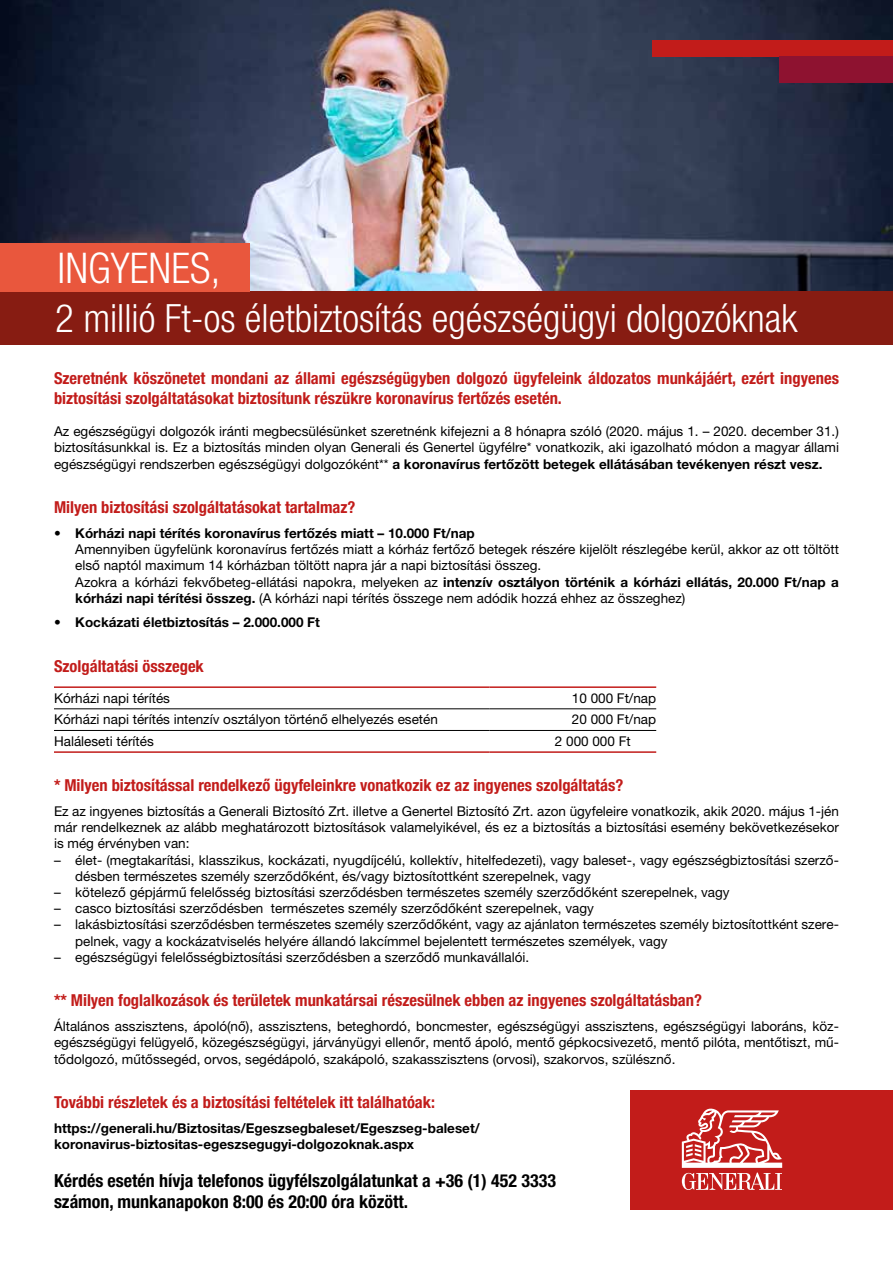
<style>
.page{position:relative;width:893px;height:1263px;background:#fff}
.page>*{position:absolute;margin:0;border:0;box-sizing:border-box;transform-origin:0 0}
.t1{font:300 condensed 42.3px "Helvetica Neue LT Pro";color:#fff}
.t2{font:300 condensed 39px "Helvetica Neue LT Pro";color:#fff}
.t3{font:700 condensed 18px/21.6px "Helvetica Neue LT Pro";color:#000}
.t4{font:700 condensed 16.5px/19.8px "Helvetica Neue LT Pro";color:#c21c1a}
.t5{font:13.5px/16.2px "Helvetica Neue LT Pro";color:#000;text-align:justify}
.t6{font:700 13.5px/16.2px "Helvetica Neue LT Pro";color:#000}
.s1{font-weight:700}
.s2{font-weight:400}
</style>
<div class="page">
<img style="left:0;top:0;width:893px;height:292px">
<hr style="left:54px;top:708px;width:436px;height:1px;background:#000">
<hr style="left:490px;top:708px;width:166px;height:1px;background:#000">
<hr style="left:54px;top:730px;width:436px;height:1px;background:#000">
<hr style="left:490px;top:730px;width:166px;height:1px;background:#000">
<hr style="left:54px;top:686px;width:436px;height:2px;background:#c21c1a">
<hr style="left:490px;top:686px;width:166px;height:2px;background:#c21c1a">
<hr style="left:54px;top:751px;width:436px;height:2px;background:#c21c1a">
<hr style="left:490px;top:751px;width:166px;height:2px;background:#c21c1a">
<div style="left:630px;top:1090px;width:263px;height:120px;background:#c21c1a"></div>
<svg style="left:682px;top:1108px;width:100px;height:82px"></svg>
<div style="left:0;top:292px;width:893px;height:53px;background:#871c12"></div>
<div style="left:0;top:244px;width:250px;height:48px;background:#e9573d"></div>
<div style="left:652px;top:40px;width:241px;height:17px;background:#c21c1a"></div>
<div style="left:780px;top:56px;width:113px;height:27px;background:#8e1230"></div>
<h1 class="t1" style="left:58px;top:244px;width:165px">INGYENES,</h1>
<h2 class="t2" style="left:55px;top:296px;width:743px">2 millió Ft-os életbiztosítás egészségügyi dolgozóknak</h2>
<p class="t4" style="left:54px;top:368px;width:786px">Szeretnénk köszönetet mondani az állami egészségügyben dolgozó ügyfeleink áldozatos munkájáért, ezért ingyenes biztosítási szolgáltatásokat biztosítunk részükre koronavírus fertőzés esetén.</p>
<p class="t5" style="left:54px;top:423px;width:786px">Az egészségügyi dolgozók iránti megbecsülésünket szeretnénk kifejezni a 8 hónapra szóló (2020. május 1. – 2020. december 31.) biztosításunkkal is. Ez a biztosítás minden olyan Generali és Genertel ügyfélre* vonatkozik, aki igazolható módon a magyar állami egészségügyi rendszerben egészségügyi dolgozóként** <span class="s1">a koronavírus fertőzött betegek ellátásában tevékenyen részt vesz.</span></p>
<p class="t4" style="left:54px;top:497px;width:303px">Milyen biztosítási szolgáltatásokat tartalmaz?</p>
<p class="t5" style="left:75px;top:525px;width:765px;text-align:left;text-indent:-21px">• <span class="s1">Kórházi napi térítés koronavírus fertőzés miatt – 10.000 Ft/nap<br></span>Amennyiben ügyfelünk koronavírus fertőzés miatt a kórház fertőző betegek részére kijelölt részlegébe kerül, akkor az ott töltött első naptól maximum 14 kórházban töltött napra jár a napi biztosítási összeg.<br>Azokra a kórházi fekvőbeteg-ellátási napokra, melyeken az <span class="s1">intenzív osztályon történik a kórházi ellátás, 20.000 Ft/nap a kórházi napi térítési összeg.</span> (A kórházi napi térítés összege nem adódik hozzá ehhez az összeghez)</p>
<p class="t6" style="left:54px;top:614px;width:268px"><span class="s2">•</span> Kockázati életbiztosítás – 2.000.000 Ft</p>
<p class="t4" style="left:54px;top:656px;width:151px">Szolgáltatási összegek</p>
<p class="t5" style="left:54px;top:690px;width:117px">Kórházi napi térítés</p>
<p class="t5" style="left:572px;top:690px;width:86px">10 000 Ft/nap</p>
<p class="t5" style="left:54px;top:711px;width:385px">Kórházi napi térítés intenzív osztályon történő elhelyezés esetén</p>
<p class="t5" style="left:572px;top:711px;width:86px">20 000 Ft/nap</p>
<p class="t5" style="left:54px;top:733px;width:101px">Haláleseti térítés</p>
<p class="t5" style="left:555px;top:733px;width:77px">2 000 000 Ft</p>
<p class="t4" style="left:54px;top:775px;width:571px">* Milyen biztosítással rendelkező ügyfeleinkre vonatkozik ez az ingyenes szolgáltatás?</p>
<p class="t5" style="left:54px;top:803px;width:786px">Ez az ingyenes biztosítás a Generali Biztosító Zrt. illetve a Genertel Biztosító Zrt. azon ügyfeleire vonatkozik, akik 2020. május 1-jén már rendelkeznek az alább meghatározott biztosítások valamelyikével, és ez a biztosítás a biztosítási esemény bekövetkezésekor is még érvényben van:</p>
<p class="t5" style="left:75px;top:851px;width:765px;text-indent:-21px">– élet- (megtakarítási, klasszikus, kockázati, nyugdíjcélú, kollektív, hitelfedezeti), vagy baleset-, vagy egészségbiztosítási szerző&shy;désben természetes személy szerződőként, és/vagy biztosítottként szerepelnek, vagy</p>
<p class="t5" style="left:54px;top:884px;width:677px">– kötelező gépjármű felelősség biztosítási szerződésben természetes személy szerződőként szerepelnek, vagy</p>
<p class="t5" style="left:54px;top:900px;width:541px">– casco biztosítási szerződésben természetes személy szerződőként szerepelnek, vagy</p>
<p class="t5" style="left:75px;top:916px;width:765px;text-indent:-21px">– lakásbiztosítási szerződésben természetes személy szerződőként, vagy az ajánlaton természetes személy biztosítottként szere&shy;pelnek, vagy a kockázatviselés helyére állandó lakcímmel bejelentett természetes személyek, vagy</p>
<p class="t5" style="left:54px;top:949px;width:477px">– egészségügyi felelősségbiztosítási szerződésben a szerződő munkavállalói.</p>
<p class="t4" style="left:54px;top:990px;width:650px">** Milyen foglalkozások és területek munkatársai részesülnek ebben az ingyenes szolgáltatásban?</p>
<p class="t5" style="left:54px;top:1018px;width:786px">Általános asszisztens, ápoló(nő), asszisztens, beteghordó, boncmester, egészségügyi asszisztens, egészségügyi laboráns, köz&shy;egészségügyi felügyelő, közegészségügyi, járványügyi ellenőr, mentő ápoló, mentő gépkocsivezető, mentő pilóta, mentőtiszt, mű&shy;tődolgozó, műtőssegéd, orvos, segédápoló, szakápoló, szakasszisztens (orvosi), szakorvos, szülésznő.</p>
<p class="t4" style="left:54px;top:1092px;width:383px">További részletek és a biztosítási feltételek itt találhatóak:</p>
<p class="t6" style="left:54px;top:1119px;width:427px">https://generali.hu/Biztositas/Egeszsegbaleset/Egeszseg-baleset/ koronavirus-biztositas-egeszsegugyi-dolgozoknak.aspx</p>
<h3 class="t3" style="left:54px;top:1169px;width:503px">Kérdés esetén hívja telefonos ügyfélszolgálatunkat a +36 (1) 452 3333 számon, munkanapokon 8:00 és 20:00 óra között.</h3>
</div>
